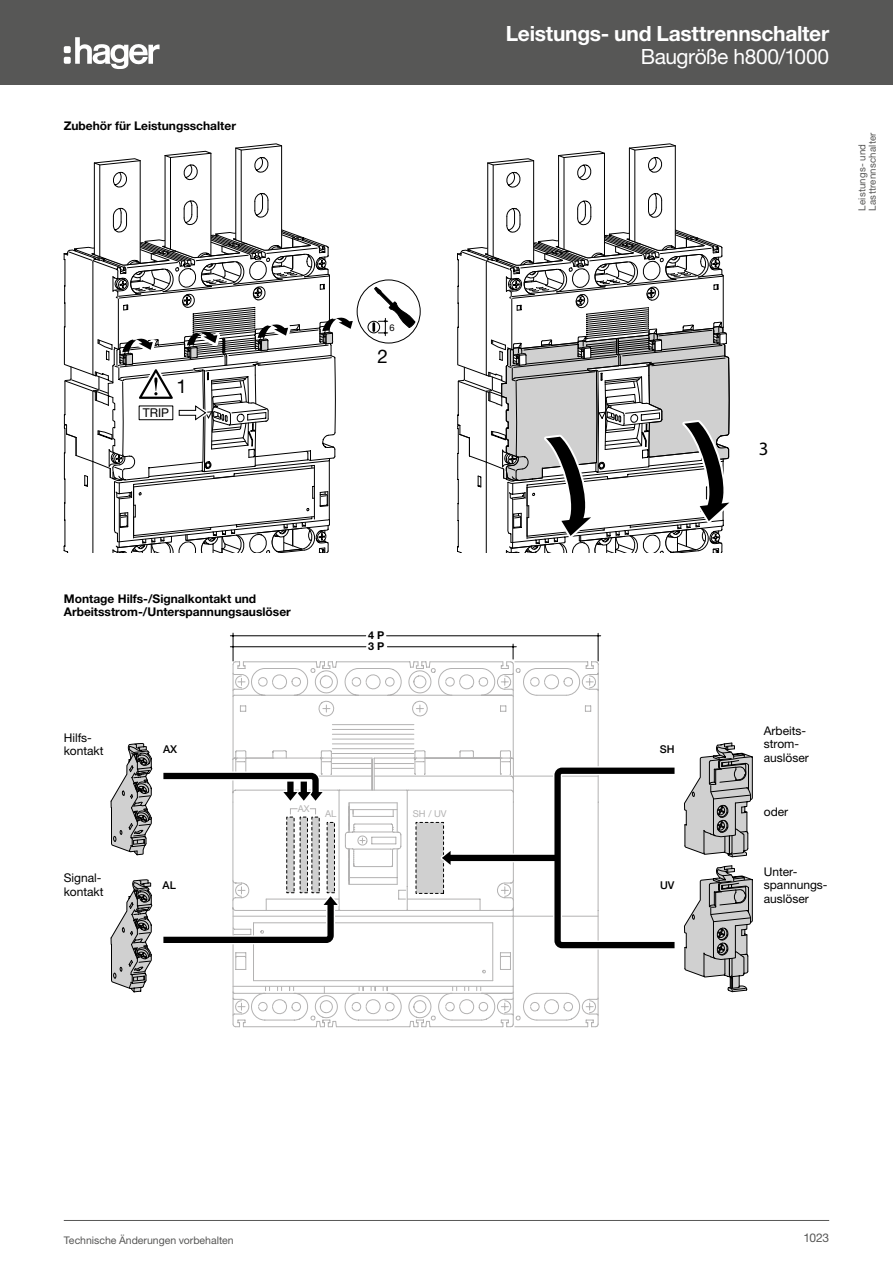
<style>
.page{position:relative;width:893px;height:1263px;background:#fff}
.page>*{position:absolute;margin:0;border:0;box-sizing:border-box;transform-origin:0 0}
.t1{font:700 21px "Helvetica Neue LTW1 G";letter-spacing:-.015em;color:#fff}
.t2{font:21px "Helvetica Neue LTW1 G";letter-spacing:-.025em;color:#fff}
.t3{font:18.9px "Helvetica Neue LT";color:#000}
.t4{font:18.9px "Hager";color:#000}
.t5{font:12.15px "Helvetica Neue";color:#000}
.t6{font:700 12px/13.5px "Helvetica Neue LTW1 G";color:#000}
.t7{font:12px/13.5px "Helvetica Neue LTW1 G";color:#000}
.t8{font:12px "Helvetica Neue LTW1 G";color:#575756}
.t9{font:10.8px/12.9px "Helvetica Neue LT";color:#000}
.t10{font:500 10.8px "Helvetica Neue";color:#000}
.t11{font:700 10.8px "Helvetica Neue";color:#000}
.t12{font:10.5px "Helvetica Neue LTW1 G";color:#575756}
.t13{font:9.75px/10.5px "Helvetica Neue LTW1 G";letter-spacing:.02em;color:#575756}
.t14{font:9.45px "Helvetica Neue";color:#b3b2b2}
.t15{font:9.3px "Helvetica Neue";color:#000}
</style>
<div class="page">
<div style="left:0;top:0;width:893px;height:85px;background:#575756"></div>
<svg style="left:457px;top:144px;width:273px;height:409px"></svg>
<svg style="left:368px;top:286px;width:53px;height:50px"></svg>
<svg style="left:64px;top:144px;width:295px;height:408px"></svg>
<svg style="left:110px;top:879px;width:43px;height:114px"></svg>
<svg style="left:110px;top:743px;width:43px;height:113px"></svg>
<svg style="left:684px;top:742px;width:69px;height:251px"></svg>
<svg style="left:163px;top:633px;width:512px;height:394px"></svg>
<div style="left:64px;top:719px;width:59px;height:51px;background:#fff"></div>
<div style="left:64px;top:859px;width:59px;height:51px;background:#fff"></div>
<hr style="left:64px;top:1220px;width:765px;height:1px;background:#575756">
<svg style="left:75px;top:37px;width:85px;height:32px"></svg>
<div style="left:64px;top:46px;width:7px;height:7px;background:#fff;border-radius:2px"></div>
<div style="left:64px;top:57px;width:7px;height:7px;background:#fff;border-radius:2px"></div>
<p class="t6" style="left:64px;top:119px;width:174px">Zubehör für Leistungsschalter</p>
<p class="t5" style="left:143px;top:406px;width:28px">TRIP</p>
<h2 class="t3" style="left:176px;top:375px;width:12px">1</h2>
<p class="t15" style="left:389px;top:322px;width:7px">6</p>
<h2 class="t3" style="left:378px;top:345px;width:12px">2</h2>
<h1 class="t1" style="left:506px;top:21px;width:325px">Leistungs- und Lasttrennschalter</h1>
<h1 class="t2" style="left:641px;top:43px;width:190px">Baugröße h800/1000</h1>
<p class="t13" style="left:857px;top:211px;width:80px;rotate:-90deg">Leistungs- und<br>Lasttrennschalter</p>
<h2 class="t4" style="left:759px;top:437px;width:11px">3</h2>
<p class="t6" style="left:64px;top:591px;width:229px">Montage Hilfs-/Signalkontakt und<br>Arbeitsstrom-/Unterspannungsauslöser</p>
<p class="t11" style="left:368px;top:628px;width:18px">4 P</p>
<p class="t11" style="left:368px;top:639px;width:18px">3 P</p>
<p class="t7" style="left:764px;top:724px;width:47px">Arbeits&shy;strom&shy;auslöser</p>
<p class="t9" style="left:64px;top:724px;width:27px">Hilfs-</p>
<p class="t9" style="left:771px;top:724px;width:42px">Arbeits&shy;strom&shy;auslöser</p>
<p class="t7" style="left:64px;top:730px;width:41px">Hilfs&shy;kontakt</p>
<p class="t10" style="left:660px;top:742px;width:16px">SH</p>
<p class="t10" style="left:163px;top:742px;width:16px">AX</p>
<p class="t7" style="left:64px;top:871px;width:41px">Signal&shy;kontakt</p>
<p class="t9" style="left:64px;top:873px;width:37px">Signal&shy;kontakt</p>
<p class="t10" style="left:162px;top:879px;width:15px">AL</p>
<p class="t14" style="left:298px;top:802px;width:13px">AX</p>
<p class="t14" style="left:325px;top:808px;width:13px">AL</p>
<p class="t14" style="left:413px;top:808px;width:35px">SH / UV</p>
<p class="t10" style="left:660px;top:879px;width:16px">UV</p>
<p class="t9" style="left:771px;top:803px;width:23px">oder</p>
<p class="t7" style="left:764px;top:805px;width:26px">oder</p>
<p class="t7" style="left:764px;top:864px;width:65px">Unter&shy;spannungs&shy;auslöser</p>
<p class="t9" style="left:771px;top:867px;width:59px">Unter&shy;spannungs&shy;auslöser</p>
<p class="t12" style="left:64px;top:1233px;width:171px">Technische Änderungen vorbehalten</p>
<p class="t8" style="left:803px;top:1230px;width:27px">1023</p>
</div>
